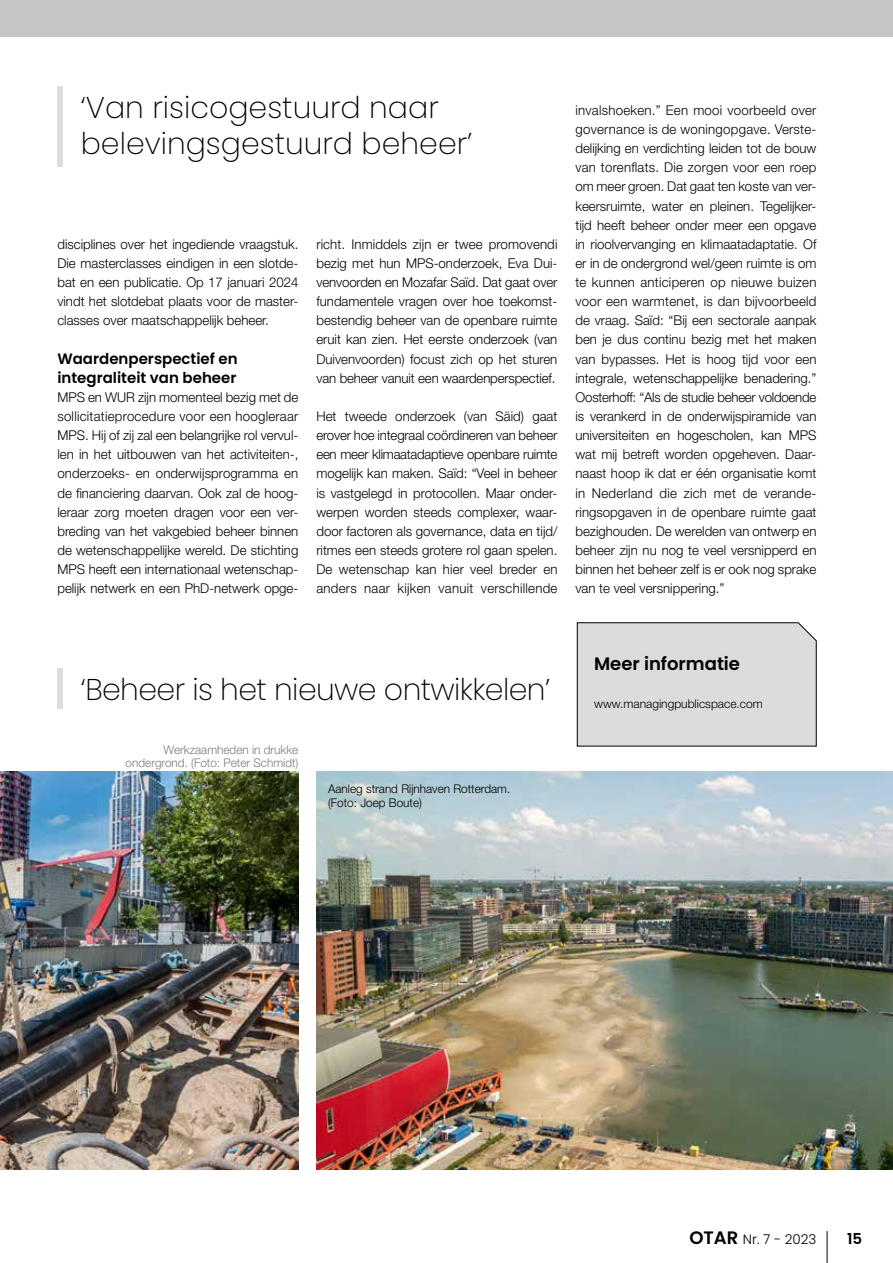
<style>
.page{position:relative;width:893px;height:1263px;background:#fff}
.page>*{position:absolute;margin:0;border:0;box-sizing:border-box;transform-origin:0 0}
.t1{font:200 30px/36px "Poppins";color:#000}
.t2{font:200 30px "Poppins";letter-spacing:-.02em;color:#000}
.t3{font:600 18px "Poppins";color:#000}
.t4{font:600 15px/19.2px "Poppins";color:#000}
.t5{font:300 13.5px/19.2px "Helvetica Neue LT Std";color:#000;text-align:justify}
.t6{font:300 13.5px "Poppins";color:#000}
.t7{font:300 12px/13.5px "Helvetica Neue LT Std";color:#000}
.t8{font:300 12px/13.5px "Helvetica Neue LT Std";color:#7b7b7b;text-align:right}
.s1{font-weight:600;font-size:18px}
</style>
<div class="page">
<hr style="left:827px;top:1231px;width:1px;height:32px;background:#000">
<div style="left:0;top:0;width:893px;height:36px;background:#c6c6c6"></div>
<div style="left:577px;top:622px;width:240px;height:124px;background:#dcdcdc"></div>
<div style="left:57px;top:86px;width:6px;height:80px;background:#dcdcdc"></div>
<div style="left:57px;top:668px;width:6px;height:40px;background:#dcdcdc"></div>
<img style="left:0;top:772px;width:298px;height:397px">
<img style="left:316px;top:772px;width:577px;height:397px">
<h1 class="t1" style="left:81px;top:90px;width:393px">‘Van risicogestuurd naar belevingsgestuurd beheer’</h1>
<p class="t5" style="left:57px;top:234px;width:243px">disciplines over het ingediende vraagstuk.<br>Die masterclasses eindigen in een slotde&shy;bat en een publicatie. Op 17 januari 2024 vindt het slotdebat plaats voor de master&shy;classes over maatschappelijk beheer.</p>
<p class="t4" style="left:57px;top:349px;width:182px">Waardenperspectief en integraliteit van beheer</p>
<p class="t5" style="left:57px;top:387px;width:243px">MPS en WUR zijn momenteel bezig met de sollicitatieprocedure voor een hoogleraar MPS. Hij of zij zal een belangrijke rol vervul&shy;len in het uitbouwen van het activiteiten-, onderzoeks- en onderwijsprogramma en de financiering daarvan. Ook zal de hoog&shy;leraar zorg moeten dragen voor een ver&shy;breding van het vakgebied beheer binnen de wetenschappelijke wereld. De stichting MPS heeft een internationaal wetenschap&shy;pelijk netwerk en een PhD-netwerk opge-</p>
<p class="t5" style="left:316px;top:234px;width:243px">richt. Inmiddels zijn er twee promovendi bezig met hun MPS-onderzoek, Eva Dui&shy;venvoorden en Mozafar Saïd. Dat gaat over fundamentele vragen over hoe toekomst&shy;bestendig beheer van de openbare ruimte eruit kan zien. Het eerste onderzoek (van Duivenvoorden) focust zich op het sturen van beheer vanuit een waardenperspectief.</p>
<p class="t5" style="left:316px;top:406px;width:243px">Het tweede onderzoek (van Säid) gaat erover hoe integraal coördineren van beheer een meer klimaatadaptieve openbare ruimte mogelijk kan maken. Saïd: “Veel in beheer is vastgelegd in protocollen. Maar onder&shy;werpen worden steeds complexer, waar&shy;door factoren als governance, data en tijd/ ritmes een steeds grotere rol gaan spelen.<br>De wetenschap kan hier veel breder en anders naar kijken vanuit verschillende</p>
<p class="t5" style="left:575px;top:100px;width:243px">invalshoeken.” Een mooi voorbeeld over governance is de woningopgave. Verste&shy;delijking en verdichting leiden tot de bouw van torenflats. Die zorgen voor een roep om meer groen. Dat gaat ten koste van ver&shy;keersruimte, water en pleinen. Tegelijker&shy;tijd heeft beheer onder meer een opgave in rioolvervanging en klimaatadaptatie. Of er in de ondergrond wel/geen ruimte is om te kunnen anticiperen op nieuwe buizen voor een warmtenet, is dan bijvoorbeeld de vraag. Saïd: “Bij een sectorale aanpak ben je dus continu bezig met het maken van bypasses. Het is hoog tijd voor een integrale, wetenschappelijke benadering.” Oosterhoff: “Als de studie beheer voldoende is verankerd in de onderwijspiramide van universiteiten en hogescholen, kan MPS wat mij betreft worden opgeheven. Daar&shy;naast hoop ik dat er één organisatie komt in Nederland die zich met de verande&shy;ringsopgaven in de openbare ruimte gaat bezighouden. De werelden van ontwerp en beheer zijn nu nog te veel versnipperd en binnen het beheer zelf is er ook nog sprake van te veel versnippering.”</p>
<h1 class="t2" style="left:81px;top:672px;width:471px">‘Beheer is het nieuwe ontwikkelen’</h1>
<p class="t8" style="left:126px;top:742px;width:174px">Werkzaamheden in drukke ondergrond. (Foto: Peter Schmidt)</p>
<p class="t7" style="left:328px;top:782px;width:184px">Aanleg strand Rijnhaven Rotterdam. (Foto: Joep Boute)</p>
<h2 class="t3" style="left:594px;top:653px;width:147px">Meer informatie</h2>
<p class="t7" style="left:594px;top:697px;width:170px">www.managingpublicspace.com</p>
<p class="t6" style="left:689px;top:1231px;width:129px"><span class="s1">OTAR</span> Nr. 7 - 2023</p>
<p class="t4" style="left:847px;top:1229px;width:17px">15</p>
</div>
